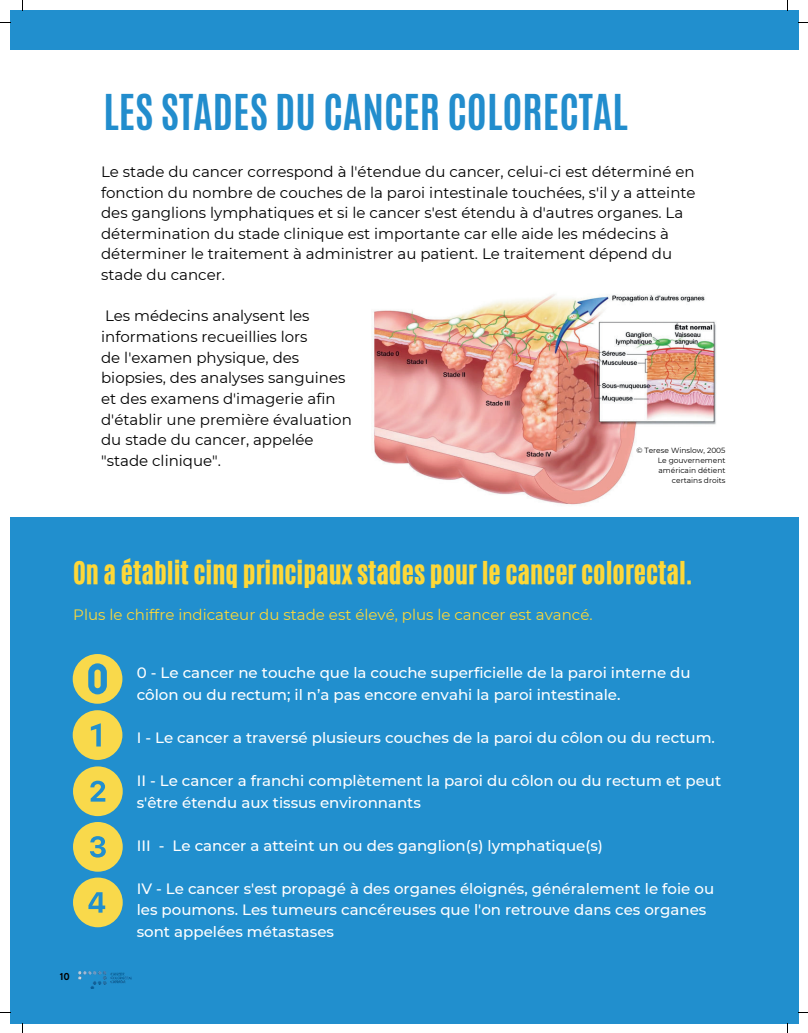
<style>
.page{position:relative;width:808px;height:1033px;background:#fff}
.page>*{position:absolute;margin:0;border:0;box-sizing:border-box;transform-origin:0 0}
.t1{font:700 41.25px "Antonio";color:#228dcd}
.t2{font:26.25px "CA Generated";color:#fed838}
.t3{font:15px/20.6px "Montserrat";color:#000}
.t4{font:500 15px/21.5px "Montserrat";color:#fff}
.t5{font:15px "Montserrat";color:#fed838}
.t6{font:700 10px "Brandon Text";color:#000}
.t7{font:7.5px/10px "Montserrat";color:#000;text-align:right}
</style>
<div class="page">
<div style="left:10px;top:517px;width:788px;height:506px;background:#218fce"></div>
<div style="left:10px;top:10px;width:788px;height:40px;background:#218fce"></div>
<img style="left:374px;top:294px;width:342px;height:211px">
<svg style="left:73px;top:710px;width:49px;height:50px"></svg>
<svg style="left:73px;top:766px;width:50px;height:50px"></svg>
<svg style="left:73px;top:822px;width:50px;height:49px"></svg>
<svg style="left:73px;top:877px;width:50px;height:50px"></svg>
<svg style="left:73px;top:654px;width:49px;height:49px"></svg>
<img style="left:78px;top:971px;width:53px;height:17px">
<h1 class="t1" style="left:103px;top:81px;width:526px">LES STADES DU CANCER COLORECTAL</h1>
<p class="t3" style="left:101px;top:161px;width:596px">Le stade du cancer correspond à l'étendue du cancer, celui-ci est déterminé en fonction du nombre de couches de la paroi intestinale touchées, s'il y a atteinte des ganglions lymphatiques et si le cancer s'est étendu à d'autres organes. La détermination du stade clinique est importante car elle aide les médecins à déterminer le traitement à administrer au patient. Le traitement dépend du stade du cancer.</p>
<p class="t3" style="left:101px;top:305px;width:252px">Les médecins analysent les informations recueillies lors<br>de l'examen physique, des biopsies, des analyses sanguines et des examens d'imagerie afin d'établir une première évaluation du stade du cancer, appelée "stade clinique".</p>
<p class="t7" style="left:636px;top:445px;width:91px">© Terese Winslow, 2005<br>Le gouvernement américain détient certains droits</p>
<h2 class="t2" style="left:73px;top:553px;width:621px">On a établit cinq principaux stades pour le cancer colorectal.</h2>
<p class="t5" style="left:73px;top:604px;width:520px">Plus le chiffre indicateur du stade est élevé, plus le cancer est avancé.</p>
<p class="t6" style="left:60px;top:969px;width:12px">10</p>
<p class="t4" style="left:137px;top:661px;width:555px">0 - Le cancer ne touche que la couche superficielle de la paroi interne du côlon ou du rectum; il n’a pas encore envahi la paroi intestinale.</p>
<p class="t4" style="left:137px;top:726px;width:579px">I - Le cancer a traversé plusieurs couches de la paroi du côlon ou du rectum.</p>
<p class="t4" style="left:137px;top:769px;width:586px">II - Le cancer a franchi complètement la paroi du côlon ou du rectum et peut s'être étendu aux tissus environnants</p>
<p class="t4" style="left:137px;top:834px;width:468px">III - Le cancer a atteint un ou des ganglion(s) lymphatique(s)</p>
<p class="t4" style="left:137px;top:877px;width:579px">IV - Le cancer s'est propagé à des organes éloignés, généralement le foie ou les poumons. Les tumeurs cancéreuses que l'on retrouve dans ces organes sont appelées métastases</p>
</div>
